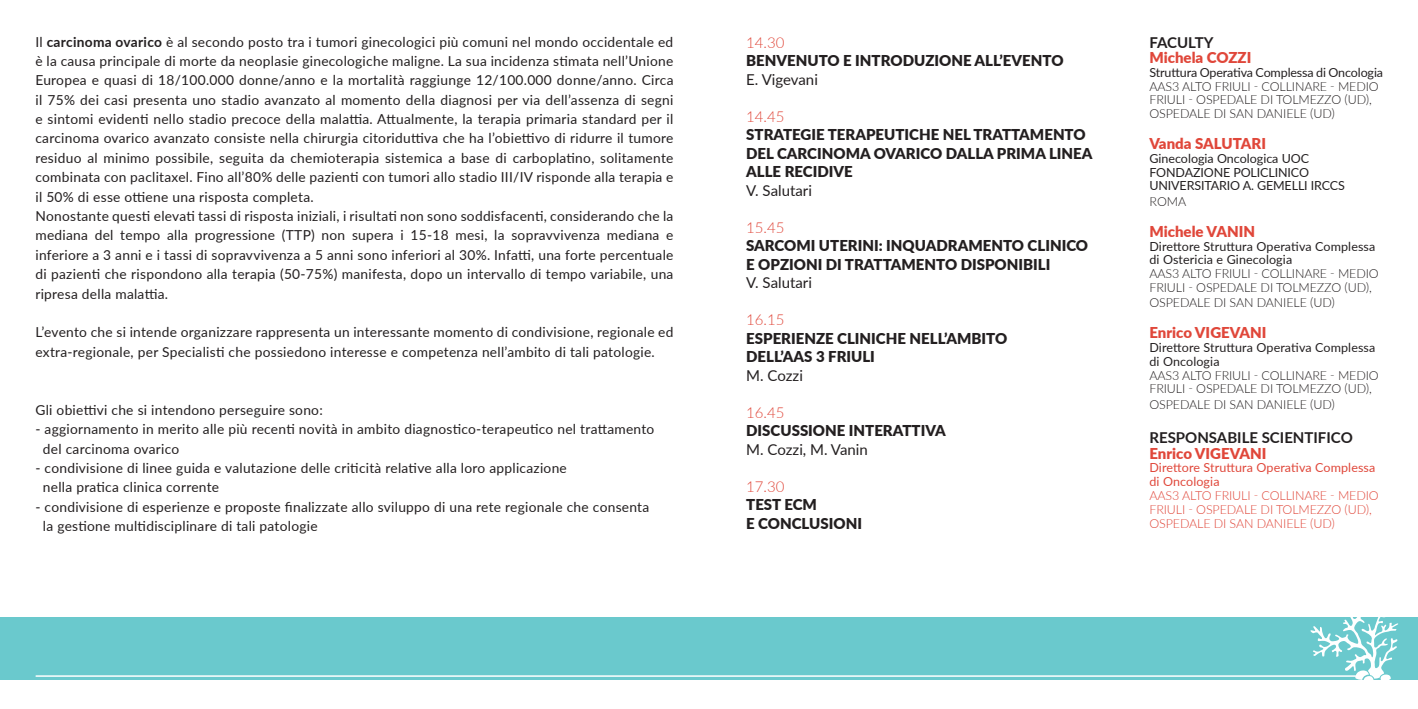
<style>
.page{position:relative;width:1418px;height:709px;background:#fff}
.page>*{position:absolute;margin:0;border:0;box-sizing:border-box;transform-origin:0 0}
.t1{font:900 15px/18.5px "Lato";color:#231f20}
.t2{font:900 15px "Lato";color:#e0473a}
.t3{font:15px "Lato";color:#231f20}
.t4{font:300 15px "Lato";color:#e0473a}
.t5{font:700 15px "Lato";color:#231f20}
.t6{font:13.75px/19.4px "Lato";letter-spacing:.02em;color:#231f20}
.t7{font:300 12.5px/13.8px "Lato";letter-spacing:-.01em;color:#231f20}
.t8{font:12.5px/13.8px "Lato";color:#231f20}
.t9{font:300 12.5px/13.8px "Lato";letter-spacing:-.01em;color:#e0473a}
.t10{font:12.5px/13.8px "Lato";letter-spacing:.01em;color:#e0473a}
.s1{font-weight:700}
</style>
<div class="page">
<div style="left:0;top:617px;width:1417px;height:63px;background:#6ac9cd"></div>
<svg style="left:35px;top:617px;width:1363px;height:63px"></svg>
<p class="t6" style="left:35px;top:31px;width:639px">Il <span class="s1">carcinoma ovarico</span> è al secondo posto tra i tumori ginecologici più comuni nel mondo occidentale ed è la causa principale di morte da neoplasie ginecologiche maligne. La sua incidenza stimata nell’Unione Europea e quasi di 18/100.000 donne/anno e la mortalità raggiunge 12/100.000 donne/anno. Circa il 75% dei casi presenta uno stadio avanzato al momento della diagnosi per via dell’assenza di segni e sintomi evidenti nello stadio precoce della malattia. Attualmente, la terapia primaria standard per il carcinoma ovarico avanzato consiste nella chirurgia citoriduttiva che ha l’obiettivo di ridurre il tumore residuo al minimo possibile, seguita da chemioterapia sistemica a base di carboplatino, solitamente combinata con paclitaxel. Fino all’80% delle pazienti con tumori allo stadio III/IV risponde alla terapia e il 50% di esse ottiene una risposta completa.<br>Nonostante questi elevati tassi di risposta iniziali, i risultati non sono soddisfacenti, considerando che la mediana del tempo alla progressione (TTP) non supera i 15-18 mesi, la sopravvivenza mediana e inferiore a 3 anni e i tassi di sopravvivenza a 5 anni sono inferiori al 30%. Infatti, una forte percentuale di pazienti che rispondono alla terapia (50-75%) manifesta, dopo un intervallo di tempo variabile, una ripresa della malattia.</p>
<p class="t6" style="left:35px;top:322px;width:639px">L’evento che si intende organizzare rappresenta un interessante momento di condivisione, regionale ed extra-regionale, per Specialisti che possiedono interesse e competenza nell’ambito di tali patologie.</p>
<p class="t6" style="left:35px;top:399px;width:289px">Gli obiettivi che si intendono perseguire sono:</p>
<p class="t6" style="left:43px;top:419px;width:613px;text-indent:-7px">- aggiornamento in merito alle più recenti novità in ambito diagnostico-terapeutico nel trattamento del carcinoma ovarico</p>
<p class="t6" style="left:43px;top:457px;width:525px;text-indent:-7px">- condivisione di linee guida e valutazione delle criticità relative alla loro applicazione nella pratica clinica corrente</p>
<p class="t6" style="left:43px;top:496px;width:608px;text-indent:-7px">- condivisione di esperienze e proposte finalizzate allo sviluppo di una rete regionale che consenta la gestione multidisciplinare di tali patologie</p>
<p class="t4" style="left:746px;top:32px;width:40px">14.30</p>
<p class="t1" style="left:746px;top:51px;width:319px">BENVENUTO E INTRODUZIONE ALL’EVENTO</p>
<p class="t3" style="left:746px;top:68px;width:73px">E. Vigevani</p>
<p class="t4" style="left:746px;top:106px;width:40px">14.45</p>
<p class="t1" style="left:746px;top:125px;width:348px">STRATEGIE TERAPEUTICHE NEL TRATTAMENTO<br>DEL CARCINOMA OVARICO DALLA PRIMA LINEA<br>ALLE RECIDIVE</p>
<p class="t3" style="left:746px;top:179px;width:67px">V. Salutari</p>
<p class="t4" style="left:746px;top:217px;width:40px">15.45</p>
<p class="t1" style="left:746px;top:236px;width:343px">SARCOMI UTERINI: INQUADRAMENTO CLINICO<br>E OPZIONI DI TRATTAMENTO DISPONIBILI</p>
<p class="t3" style="left:746px;top:272px;width:67px">V. Salutari</p>
<p class="t4" style="left:746px;top:309px;width:40px">16.15</p>
<p class="t1" style="left:746px;top:328px;width:262px">ESPERIENZE CLINICHE NELL’AMBITO<br>DELL’AAS 3 FRIULI</p>
<p class="t3" style="left:746px;top:364px;width:58px">M. Cozzi</p>
<p class="t4" style="left:746px;top:402px;width:40px">16.45</p>
<p class="t1" style="left:746px;top:421px;width:201px">DISCUSSIONE INTERATTIVA</p>
<p class="t3" style="left:746px;top:438px;width:123px">M. Cozzi, M. Vanin</p>
<p class="t4" style="left:746px;top:476px;width:40px">17.30</p>
<p class="t1" style="left:746px;top:494px;width:117px">TEST ECM<br>E CONCLUSIONI</p>
<p class="t5" style="left:1149px;top:31px;width:65px">FACULTY</p>
<p class="t2" style="left:1149px;top:46px;width:103px">Michela COZZI</p>
<p class="t8" style="left:1149px;top:65px;width:235px">Struttura Operativa Complessa di Oncologia</p>
<p class="t7" style="left:1149px;top:79px;width:231px">AAS3 ALTO FRIULI - COLLINARE - MEDIO<br>FRIULI - OSPEDALE DI TOLMEZZO (UD),<br>OSPEDALE DI SAN DANIELE (UD)</p>
<p class="t2" style="left:1149px;top:132px;width:118px">Vanda SALUTARI</p>
<p class="t8" style="left:1149px;top:151px;width:197px">Ginecologia Oncologica UOC<br>FONDAZIONE POLICLINICO<br>UNIVERSITARIO A. GEMELLI IRCCS</p>
<p class="t7" style="left:1149px;top:194px;width:38px">ROMA</p>
<p class="t2" style="left:1149px;top:220px;width:107px">Michele VANIN</p>
<p class="t8" style="left:1149px;top:239px;width:227px">Direttore Struttura Operativa Complessa di Ostericia e Ginecologia</p>
<p class="t7" style="left:1149px;top:266px;width:231px">AAS3 ALTO FRIULI - COLLINARE - MEDIO<br>FRIULI - OSPEDALE DI TOLMEZZO (UD),</p>
<p class="t7" style="left:1149px;top:295px;width:187px">OSPEDALE DI SAN DANIELE (UD)</p>
<p class="t2" style="left:1149px;top:322px;width:119px">Enrico VIGEVANI</p>
<p class="t8" style="left:1149px;top:340px;width:227px">Direttore Struttura Operativa Complessa di Oncologia</p>
<p class="t7" style="left:1149px;top:368px;width:231px">AAS3 ALTO FRIULI - COLLINARE - MEDIO<br>FRIULI - OSPEDALE DI TOLMEZZO (UD),</p>
<p class="t7" style="left:1149px;top:397px;width:187px">OSPEDALE DI SAN DANIELE (UD)</p>
<p class="t5" style="left:1149px;top:427px;width:205px">RESPONSABILE SCIENTIFICO</p>
<p class="t2" style="left:1149px;top:442px;width:119px">Enrico VIGEVANI</p>
<p class="t10" style="left:1149px;top:460px;width:227px">Direttore Struttura Operativa Complessa di Oncologia</p>
<p class="t9" style="left:1149px;top:488px;width:231px">AAS3 ALTO FRIULI - COLLINARE - MEDIO<br>FRIULI - OSPEDALE DI TOLMEZZO (UD),<br>OSPEDALE DI SAN DANIELE (UD)</p>
</div>
